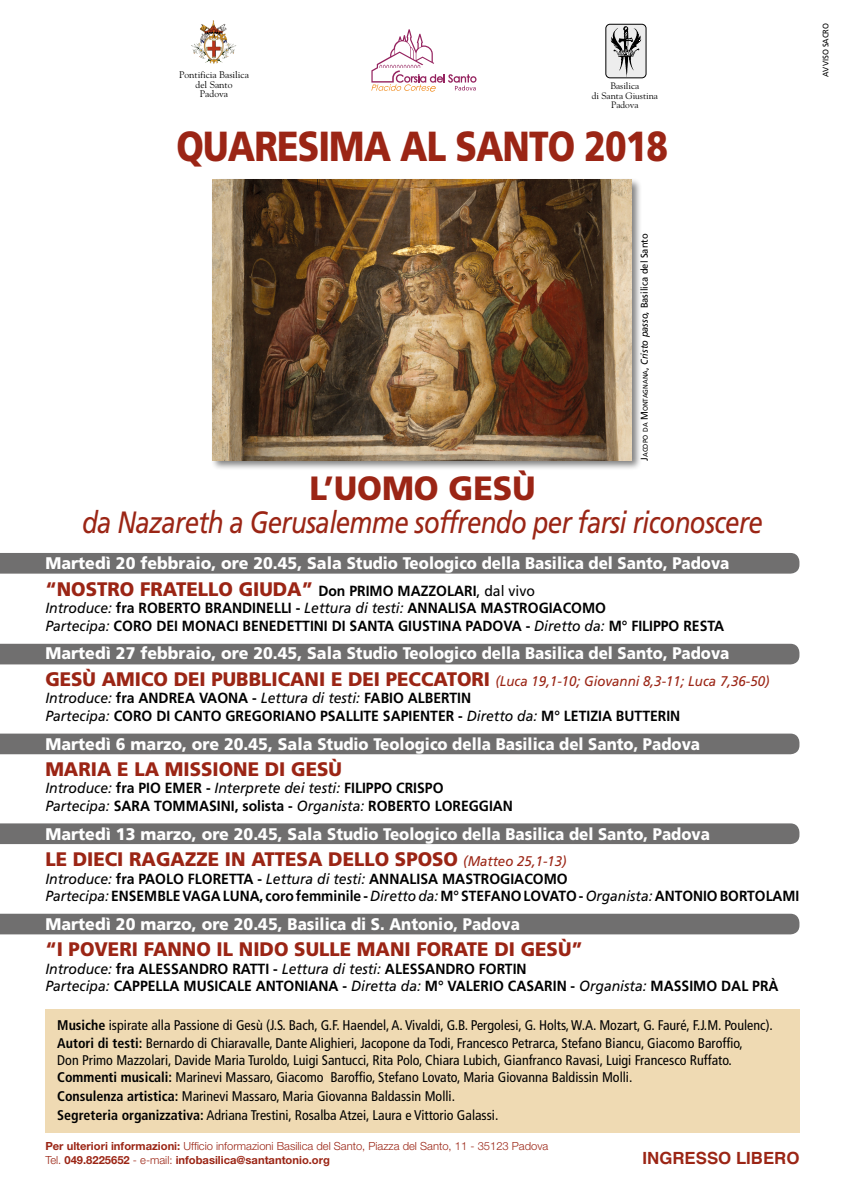
<style>
.page{position:relative;width:842px;height:1191px;background:#fff}
.page>*{position:absolute;margin:0;border:0;box-sizing:border-box;transform-origin:0 0}
.t1{font:900 42px "Frutiger";letter-spacing:-.025em;color:#9b2515;scale:.84 1}
.t2{font:900 33.6px "Frutiger";color:#9b2515;scale:.95 1}
.t3{font:italic 30.8px "Frutiger";letter-spacing:-.025em;color:#9b2515;scale:.84 1}
.t4{font:900 19.6px "Frutiger LT Std";color:#9b2515;scale:.95 1}
.t5{font:900 16.8px "Frutiger LT Std";color:#fff;scale:.95 1}
.t6{font:700 16.8px "Helvetica";color:#9b2515}
.t7{font:700 14.7px/17.5px "Frutiger LT Std";color:#000;scale:.95 1}
.t8{font:condensed 14px/18.8px "Frutiger";color:#000}
.t9{font:italic 14px "Frutiger LT Std";color:#9b2515;scale:.95 1}
.t10{font:300 11.2px/14px "Helvetica Neue";color:#9b2515}
.t11{font:9.8px "Frutiger";color:#000;scale:.95 1}
.t12{font:9.6px/9.6px "Goudy Std";color:#000;text-align:center}
.t13{font:9.3px/9.3px "Goudy Std";color:#000;text-align:center}
.t14{font:8px "Frutiger";color:#000;scale:.95 1}
.s1{font-style:inherit}
.s2{font-size:6.9px}
.s3{font-style:italic}
.s4{font-weight:700;font-size:14.7px;color:#000}
.s5{font-weight:400;font-size:14.7px;color:#000}
.s6{font-weight:400;font-style:italic}
.s7{font-weight:900;font-style:normal;font-size:19.6px}
.s8{font-weight:400;font-style:italic;font-size:14px}
.s9{font-weight:700}
</style>
<div class="page">
<div style="left:45px;top:1009px;width:754px;height:123px;background:#efdab3"></div>
<div style="left:0;top:553px;width:799px;height:20px;background:#706f6f"></div>
<div style="left:0;top:644px;width:799px;height:20px;background:#706f6f"></div>
<div style="left:0;top:733px;width:799px;height:21px;background:#706f6f"></div>
<div style="left:0;top:823px;width:799px;height:21px;background:#706f6f"></div>
<div style="left:0;top:913px;width:799px;height:21px;background:#706f6f"></div>
<img style="left:200px;top:20px;width:13px;height:14px">
<svg style="left:371px;top:29px;width:105px;height:63px"></svg>
<div style="left:606px;top:24px;width:40px;height:54px;background:#ededed;border-radius:4px"></div>
<div style="left:606px;top:24px;width:40px;height:54px;border:1px solid #000;border-radius:4px"></div>
<svg style="left:611px;top:26px;width:30px;height:51px"></svg>
<div style="left:211px;top:178px;width:432px;height:293px;background:#000;opacity:.5"></div>
<img style="left:213px;top:180px;width:419px;height:280px">
<p class="t12" style="left:179px;top:70px;width:71px">Pontificia Basilica del Santo<br>Padova</p>
<p class="t13" style="left:592px;top:81px;width:68px">Basilica<br>di Santa Giustina<br>Padova</p>
<h1 class="t1" style="left:177px;top:121px;width:587px">QUARESIMA AL SANTO 2018</h1>
<p class="t14" style="left:821px;top:77px;width:58px;rotate:-90deg">AVVISO SACRO</p>
<p class="t11" style="left:639px;top:461px;width:241px;rotate:-90deg"><span class="s1">J</span><span class="s2">acopo da</span> <span class="s1">M</span><span class="s2">ontagnana</span>, <span class="s3">Cristo passo,</span> Basilica del Santo</p>
<h2 class="t2" style="left:309px;top:467px;width:240px">L’UOMO GESÙ</h2>
<h3 class="t3" style="left:82px;top:504px;width:812px">da Nazareth a Gerusalemme soffrendo per farsi riconoscere</h3>
<p class="t5" style="left:45px;top:553px;width:722px">Martedì 20 febbraio, ore 20.45, Sala Studio Teologico della Basilica del Santo, Padova</p>
<h3 class="t4" style="left:45px;top:577px;width:517px">“NOSTRO FRATELLO GIUDA” <span class="s4">Don PRIMO MAZZOLARI</span><span class="s5">, dal vivo</span></h3>
<p class="t7" style="left:45px;top:599px;width:716px"><span class="s6">Introduce:</span> fra ROBERTO BRANDINELLI - <span class="s6">Lettura di testi:</span> ANNALISA MASTROGIACOMO<br><span class="s6">Partecipa:</span> CORO DEI MONACI BENEDETTINI DI SANTA GIUSTINA PADOVA - <span class="s6">Diretto da:</span> M° FILIPPO RESTA</p>
<p class="t5" style="left:45px;top:643px;width:722px">Martedì 27 febbraio, ore 20.45, Sala Studio Teologico della Basilica del Santo, Padova</p>
<p class="t9" style="left:45px;top:672px;width:764px"><span class="s7">GESÙ AMICO DEI PUBBLICANI E DEI PECCATORI</span> (Luca 19,1-10; Giovanni 8,3-11; Luca 7,36-50)</p>
<p class="t7" style="left:45px;top:689px;width:670px"><span class="s6">Introduce:</span> fra ANDREA VAONA - <span class="s6">Lettura di testi:</span> FABIO ALBERTIN<br><span class="s6">Partecipa:</span> CORO DI CANTO GREGORIANO PSALLITE SAPIENTER - <span class="s6">Diretto da:</span> M° LETIZIA BUTTERIN</p>
<p class="t5" style="left:45px;top:733px;width:691px">Martedì 6 marzo, ore 20.45, Sala Studio Teologico della Basilica del Santo, Padova</p>
<h3 class="t4" style="left:45px;top:757px;width:314px">MARIA E LA MISSIONE DI GESÙ</h3>
<p class="t7" style="left:45px;top:779px;width:494px"><span class="s6">Introduce:</span> fra PIO EMER - <span class="s6">Interprete dei testi:</span> FILIPPO CRISPO<br><span class="s6">Partecipa:</span> SARA TOMMASINI, solista - <span class="s6">Organista:</span> ROBERTO LOREGGIAN</p>
<p class="t5" style="left:45px;top:823px;width:701px">Martedì 13 marzo, ore 20.45, Sala Studio Teologico della Basilica del Santo, Padova</p>
<h3 class="t4" style="left:45px;top:847px;width:550px">LE DIECI RAGAZZE IN ATTESA DELLO SPOSO <span class="s8">(Matteo 25,1-13)</span></h3>
<p class="t7" style="left:45px;top:869px;width:795px"><span class="s6">Introduce:</span> fra PAOLO FLORETTA - <span class="s6">Lettura di testi:</span> ANNALISA MASTROGIACOMO<br><span class="s6">Partecipa:</span> ENSEMBLE VAGA LUNA, coro femminile - <span class="s6">Diretto da:</span> M° STEFANO LOVATO - <span class="s6">Organista:</span> ANTONIO BORTOLAMI</p>
<p class="t5" style="left:45px;top:913px;width:501px">Martedì 20 marzo, ore 20.45, Basilica di S. Antonio, Padova</p>
<h3 class="t4" style="left:45px;top:937px;width:567px">“I POVERI FANNO IL NIDO SULLE MANI FORATE DI GESÙ”</h3>
<p class="t7" style="left:45px;top:960px;width:773px"><span class="s6">Introduce:</span> fra ALESSANDRO RATTI - <span class="s6">Lettura di testi:</span> ALESSANDRO FORTIN<br><span class="s6">Partecipa:</span> CAPPELLA MUSICALE ANTONIANA - <span class="s6">Diretta da:</span> M° VALERIO CASARIN - <span class="s6">Organista:</span> MASSIMO DAL PRÀ</p>
<p class="t8" style="left:57px;top:1015px;width:717px"><span class="s9">Musiche</span> ispirate alla Passione di Gesù (J.S. Bach, G.F. Haendel, A. Vivaldi, G.B. Pergolesi, G. Holts, W.A. Mozart, G. Fauré, F.J.M. Poulenc).<br><span class="s9">Autori di testi:</span> Bernardo di Chiaravalle, Dante Alighieri, Jacopone da Todi, Francesco Petrarca, Stefano Biancu, Giacomo Baroffio,</p>
<p class="t8" style="left:57px;top:1052px;width:676px;line-height:16.8px">Don Primo Mazzolari, Davide Maria Turoldo, Luigi Santucci, Rita Polo, Chiara Lubich, Gianfranco Ravasi, Luigi Francesco Ruffato.<br><span class="s9">Commenti musicali:</span> Marinevi Massaro, Giacomo Baroffio, Stefano Lovato, Maria Giovanna Baldissin Molli.</p>
<p class="t8" style="left:57px;top:1086px;width:443px"><span class="s9">Consulenza artistica:</span> Marinevi Massaro, Maria Giovanna Baldassin Molli.<br><span class="s9">Segreteria organizzativa:</span> Adriana Trestini, Rosalba Atzei, Laura e Vittorio Galassi.</p>
<p class="t10" style="left:45px;top:1139px;width:505px"><span class="s9">Per ulteriori informazioni:</span> Ufficio informazioni Basilica del Santo, Piazza del Santo, 11 - 35123 Padova<br>Tel. <span class="s9">049.8225652</span> - e-mail: <span class="s9">infobasilica@santantonio.org</span></p>
<p class="t6" style="left:643px;top:1144px;width:158px">INGRESSO LIBERO</p>
</div>
